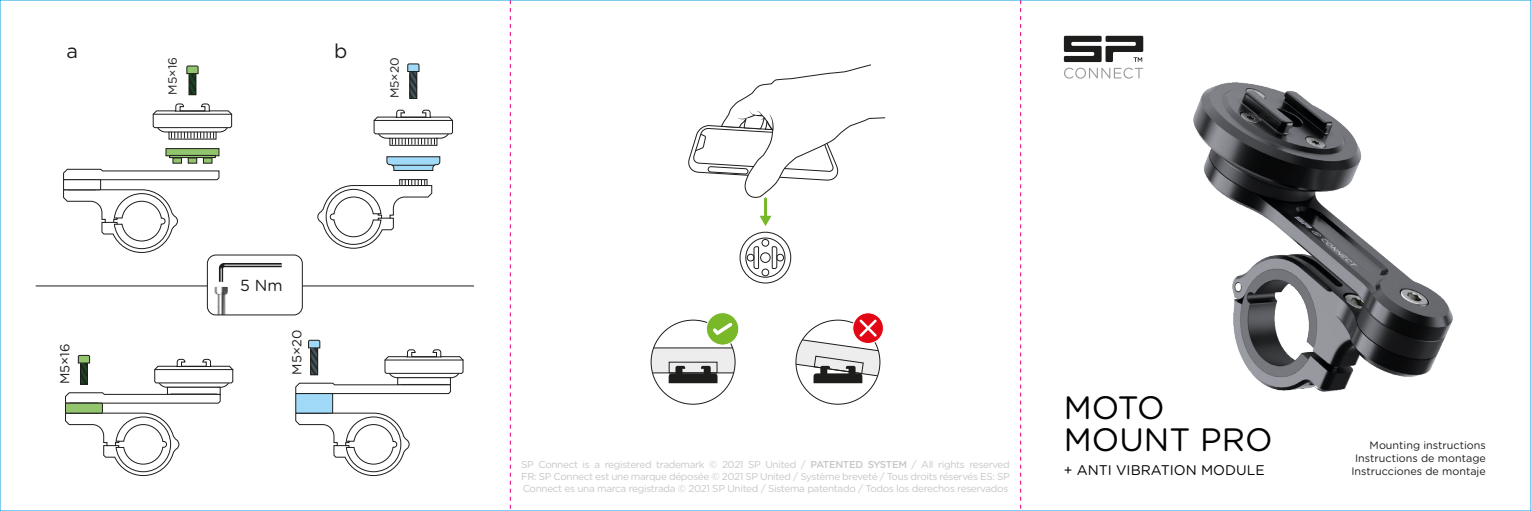
<style>
.page{position:relative;width:1531px;height:511px;background:#fff}
.page>*{position:absolute;margin:0;border:0;box-sizing:border-box;transform-origin:0 0}
.t1{font:32.4px/32.4px "Gotham Rounded";color:#020203}
.t2{font:20px "Gotham Rounded";color:#1d1d1b}
.t3{font:16px "Gotham Rounded";color:#1d1d1b}
.t4{font:14px "Gotham Rounded";color:#020203}
.t5{font:13px "Gotham Rounded";color:#1d1d1b}
.t6{font:12px "Gotham Rounded";color:#1d1d1b}
.t7{font:10.8px/13px "Gotham Rounded";color:#1d1d1b;text-align:right}
.t8{font:10px/12px "Gotham Rounded";letter-spacing:-.035em;color:#c7c7c6;text-align:justify}
.s1{font-weight:500}
</style>
<div class="page">
<svg style="left:740px;top:232px;width:51px;height:51px"></svg>
<div style="left:739px;top:231px;width:52px;height:52px;border:1px solid #1d1d1b;border-radius:50%"></div>
<div style="left:760px;top:252px;width:11px;height:11px;border:1px solid #1d1d1b;border-radius:50%"></div>
<div style="left:762px;top:268px;width:7px;height:8px;border:1px solid #1d1d1b;border-radius:50%"></div>
<div style="left:747px;top:254px;width:7px;height:7px;border:1px solid #1d1d1b;border-radius:50%"></div>
<div style="left:762px;top:239px;width:7px;height:7px;border:1px solid #1d1d1b;border-radius:50%"></div>
<div style="left:776px;top:254px;width:8px;height:7px;border:1px solid #1d1d1b;border-radius:50%"></div>
<div style="left:745px;top:237px;width:40px;height:40px;border:1px solid #1d1d1b;border-radius:50%"></div>
<svg style="left:753px;top:245px;width:6px;height:24px"></svg>
<svg style="left:771px;top:245px;width:7px;height:24px"></svg>
<hr style="left:764px;top:199px;width:3px;height:18px;background:#76b82a">
<svg style="left:759px;top:215px;width:12px;height:11px"></svg>
<svg style="left:688px;top:64px;width:198px;height:135px"></svg>
<svg style="left:853px;top:312px;width:30px;height:31px"></svg>
<div style="left:852px;top:312px;width:32px;height:31px;border:1px solid #fff;border-radius:50%"></div>
<svg style="left:796px;top:319px;width:84px;height:64px"></svg>
<svg style="left:652px;top:347px;width:83px;height:36px;background:#b3b3b3"></svg>
<div style="left:706px;top:312px;width:33px;height:33px;background:#79b829;border-radius:50%"></div>
<div style="left:706px;top:312px;width:33px;height:33px;border:1px solid #fff;border-radius:50%"></div>
<svg style="left:713px;top:322px;width:19px;height:12px"></svg>
<svg style="left:1064px;top:68px;width:79px;height:11px"></svg>
<svg style="left:1064px;top:36px;width:79px;height:26px"></svg>
<svg style="left:386px;top:156px;width:55px;height:15px"></svg>
<hr style="left:392px;top:165px;width:43px;height:1px;background:#1d1d1b">
<svg style="left:188px;top:158px;width:9px;height:5px"></svg>
<svg style="left:172px;top:158px;width:10px;height:5px"></svg>
<svg style="left:203px;top:158px;width:9px;height:5px"></svg>
<svg style="left:165px;top:148px;width:55px;height:10px"></svg>
<hr style="left:169px;top:155px;width:47px;height:1px;background:#1d1d1b">
<svg style="left:152px;top:103px;width:81px;height:37px"></svg>
<svg style="left:373px;top:109px;width:80px;height:37px"></svg>
<svg style="left:317px;top:179px;width:116px;height:70px"></svg>
<svg style="left:63px;top:168px;width:157px;height:85px"></svg>
<svg style="left:186px;top:65px;width:13px;height:30px"></svg>
<svg style="left:65px;top:354px;width:169px;height:122px"></svg>
<svg style="left:407px;top:63px;width:13px;height:36px"></svg>
<svg style="left:295px;top:339px;width:169px;height:137px"></svg>
<hr style="left:36px;top:285px;width:438px;height:1px;background:#1d1d1b">
<div style="left:207px;top:255px;width:95px;height:59px;background:#fff;border-radius:9px"></div>
<img style="left:214px;top:286px;width:14px;height:27px">
<svg style="left:219px;top:263px;width:63px;height:18px"></svg>
<hr style="left:224px;top:264px;width:58px;height:1px;background:#fff">
<div style="left:207px;top:254px;width:96px;height:61px;border:1px solid #1d1d1b;border-radius:9px"></div>
<img style="left:1193px;top:82px;width:259px;height:309px">
<svg style="left:1020px;top:2px;width:1px;height:506px"></svg>
<svg style="left:510px;top:2px;width:1px;height:506px"></svg>
<h2 class="t2" style="left:66px;top:37px;width:13px">a</h2>
<h2 class="t2" style="left:334px;top:37px;width:15px">b</h2>
<p class="t6" style="left:164px;top:95px;width:39px;rotate:-90deg">M5×16</p>
<p class="t6" style="left:386px;top:98px;width:43px;rotate:-90deg">M5×20</p>
<h3 class="t5" style="left:56px;top:384px;width:42px;rotate:-90deg">M5×16</h3>
<h3 class="t3" style="left:240px;top:274px;width:44px">5 Nm</h3>
<h3 class="t5" style="left:288px;top:374px;width:46px;rotate:-90deg">M5×20</h3>
<p class="t8" style="left:521px;top:458px;width:490px">SP Connect is a registered trademark © 2021 SP United / <span class="s1">PATENTED SYSTEM</span> / All rights reserved FR: SP Connect est une marque déposée © 2021 SP United / Système breveté / Tous droits réservés ES: SP Connect es una marca registrada © 2021 SP United / Sistema patentado / Todos los derechos reservados</p>
<h1 class="t1" style="left:1064px;top:389px;width:210px">MOTO<br>MOUNT PRO</h1>
<h3 class="t4" style="left:1064px;top:460px;width:202px">+ ANTI VIBRATION MODULE</h3>
<p class="t7" style="left:1351px;top:438px;width:136px">Mounting instructions<br>Instructions de montage<br>Instrucciones de montaje</p>
</div>
